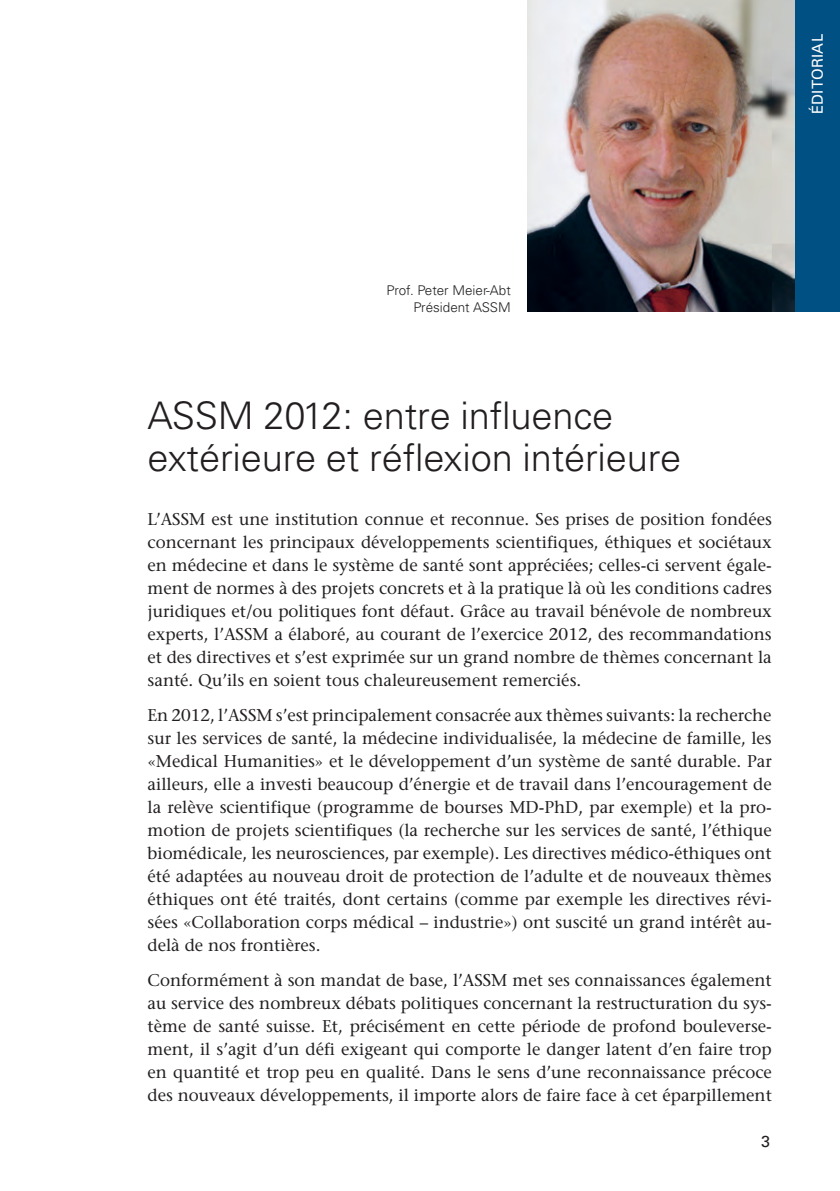
<style>
.page{position:relative;width:840px;height:1191px;background:#fff}
.page>*{position:absolute;margin:0;border:0;box-sizing:border-box;transform-origin:0 0}
.Titel1_mit_Abstand{font:300 38px/42px "Univers";letter-spacing:-.005em;color:#231f20}
.Lauf_StoneSerif{font:17px/23px "Stone Serif";color:#231f20;text-align:justify}
.t1{font:16px "Univers";color:#231f20}
.Rubriktitel{font:15px "Univers";letter-spacing:.02em;color:#fff}
.Bildlegende_rechtsb{font:300 13.4px/17px "Univers";color:#231f20;text-align:right}
</style>
<div class="page">
<div style="left:794px;top:0;width:45px;height:312px;background:#005084"></div>
<img style="left:527px;top:0;width:267px;height:312px">
<p class="Rubriktitel" style="left:808px;top:114px;width:82px;rotate:-90deg">ÉDITORIAL</p>
<p class="Bildlegende_rechtsb" style="left:386px;top:282px;width:126px">Prof. Peter Meier-Abt<br>Président ASSM</p>
<p class="Titel1_mit_Abstand" style="left:147px;top:394px;width:535px">ASSM 2012: entre influence extérieure et réflexion intérieure</p>
<p class="Lauf_StoneSerif" style="left:147px;top:508px;width:625px">L’ASSM est une institution connue et reconnue. Ses prises de position fondées concernant les principaux développements scientifiques, éthiques et sociétaux en médecine et dans le système de santé sont appréciées; celles-ci servent égale&shy;ment de normes à des projets concrets et à la pratique là où les conditions cadres juridiques et/ou politiques font défaut. Grâce au travail bénévole de nombreux experts, l’ASSM a élaboré, au courant de l’exercice 2012, des recommandations et des directives et s’est exprimée sur un grand nombre de thèmes concernant la santé. Qu’ils en soient tous chaleureusement remerciés.</p>
<p class="Lauf_StoneSerif" style="left:147px;top:703px;width:625px">En 2012, l’ASSM s’est principalement consacrée aux thèmes suivants: la recherche sur les services de santé, la médecine individualisée, la médecine de famille, les «Medical Humanities» et le développement d’un système de santé durable. Par ailleurs, elle a investi beaucoup d’énergie et de travail dans l’encouragement de la relève scientifique (programme de bourses MD-PhD, par exemple) et la pro&shy;motion de projets scientifiques (la recherche sur les services de santé, l’éthique biomédicale, les neurosciences, par exemple). Les directives médico-éthiques ont été adaptées au nouveau droit de protection de l’adulte et de nouveaux thèmes éthiques ont été traités, dont certains (comme par exemple les directives révi&shy;sées «Collaboration corps médical – industrie») ont suscité un grand intérêt au&shy;delà de nos frontières.</p>
<p class="Lauf_StoneSerif" style="left:147px;top:968px;width:625px">Conformément à son mandat de base, l’ASSM met ses connaissances également au service des nombreux débats politiques concernant la restructuration du sys&shy;tème de santé suisse. Et, précisément en cette période de profond bouleverse&shy;ment, il s’agit d’un défi exigeant qui comporte le danger latent d’en faire trop en quantité et trop peu en qualité. Dans le sens d’une reconnaissance précoce des nouveaux développements, il importe alors de faire face à cet éparpillement</p>
<p class="t1" style="left:760px;top:1131px;width:10px">3</p>
</div>
